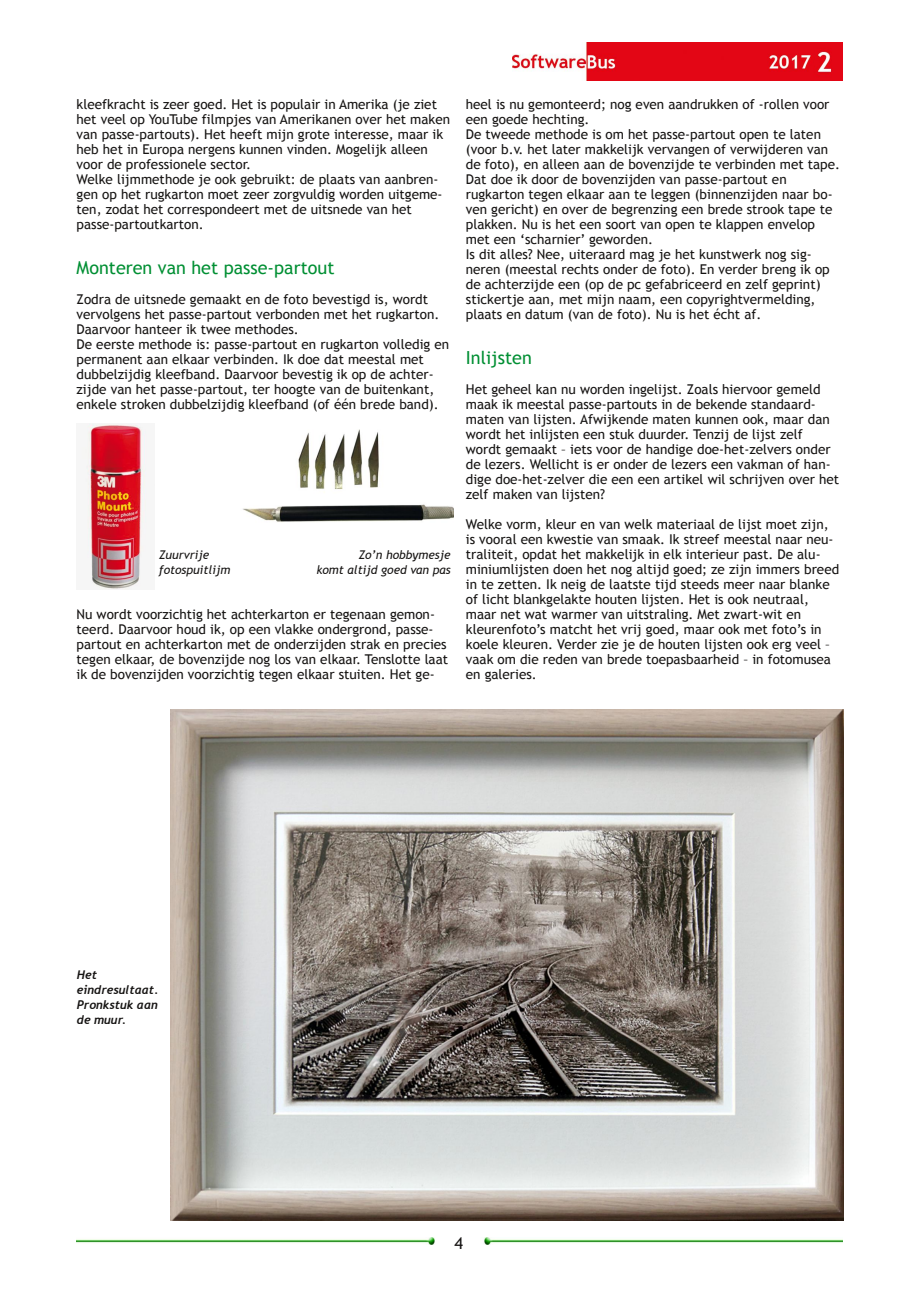
<style>
.page{position:relative;width:919px;height:1289px;background:#fff}
.page>*{position:absolute;margin:0;border:0;box-sizing:border-box;transform-origin:0 0}
.t1{font:18px "Trebuchet MS";color:#008f33}
.t2{font:16.5px "Trebuchet MS";color:#161413}
.t3{font:13.5px/15px "Trebuchet MS";color:#161413}
.t4{font:italic 12px/15px "Trebuchet MS";color:#161413}
.t5{font:italic 700 12px/15px "Trebuchet";color:#161413}
</style>
<div class="page">
<img style="left:512px;top:43px;width:330px;height:38px">
<img style="left:77px;top:1237px;width:358px;height:7px">
<img style="left:484px;top:1237px;width:358px;height:7px">
<img style="left:82px;top:423px;width:64px;height:166px">
<img style="left:243px;top:429px;width:210px;height:93px">
<img style="left:170px;top:710px;width:673px;height:510px">
<p class="t3" style="left:77px;top:96px;width:375px">kleefkracht is zeer goed. Het is populair in Amerika (je ziet het veel op YouTube filmpjes van Amerikanen over het maken van passe‐partouts). Het heeft mijn grote interesse, maar ik heb het in Europa nergens kunnen vinden. Mogelijk alleen voor de professionele sector.<br>Welke lijmmethode je ook gebruikt: de plaats van aanbren‐ gen op het rugkarton moet zeer zorgvuldig worden uitgeme‐ ten, zodat het correspondeert met de uitsnede van het passe‐partoutkarton.</p>
<h1 class="t1" style="left:77px;top:257px;width:259px">Monteren van het passe‐partout</h1>
<p class="t3" style="left:77px;top:291px;width:374px">Zodra de uitsnede gemaakt en de foto bevestigd is, wordt vervolgens het passe‐partout verbonden met het rugkarton.<br>Daarvoor hanteer ik twee methodes.<br>De eerste methode is: passe‐partout en rugkarton volledig en permanent aan elkaar verbinden. Ik doe dat meestal met dubbelzijdig kleefband. Daarvoor bevestig ik op de achter‐ zijde van het passe‐partout, ter hoogte van de buitenkant, enkele stroken dubbelzijdig kleefband (of één brede band).</p>
<p class="t4" style="left:159px;top:547px;width:73px">Zuurvrije fotospuitlijm</p>
<p class="t4" style="left:316px;top:547px;width:136px;text-align:right">Zo’n hobbymesje<br>komt altijd goed van pas</p>
<p class="t3" style="left:77px;top:606px;width:373px">Nu wordt voorzichtig het achterkarton er tegenaan gemon‐ teerd. Daarvoor houd ik, op een vlakke ondergrond, passe‐ partout en achterkarton met de onderzijden strak en precies tegen elkaar, de bovenzijde nog los van elkaar. Tenslotte laat ik de bovenzijden voorzichtig tegen elkaar stuiten. Het ge‐</p>
<p class="t3" style="left:466px;top:96px;width:376px">heel is nu gemonteerd; nog even aandrukken of ‐rollen voor een goede hechting.<br>De tweede methode is om het passe‐partout open te laten (voor b.v. het later makkelijk vervangen of verwijderen van de foto), en alleen aan de bovenzijde te verbinden met tape.<br>Dat doe ik door de bovenzijden van passe‐partout en rugkarton tegen elkaar aan te leggen (binnenzijden naar bo‐ ven gericht) en over de begrenzing een brede strook tape te plakken. Nu is het een soort van open te klappen envelop met een ‘scharnier’ geworden.<br>Is dit alles? Nee, uiteraard mag je het kunstwerk nog sig‐ neren (meestal rechts onder de foto). En verder breng ik op de achterzijde een (op de pc gefabriceerd en zelf geprint) stickertje aan, met mijn naam, een copyrightvermelding, plaats en datum (van de foto). Nu is het écht af.</p>
<h1 class="t1" style="left:466px;top:347px;width:67px">Inlijsten</h1>
<p class="t3" style="left:466px;top:381px;width:375px">Het geheel kan nu worden ingelijst. Zoals hiervoor gemeld maak ik meestal passe‐partouts in de bekende standaard‐ maten van lijsten. Afwijkende maten kunnen ook, maar dan wordt het inlijsten een stuk duurder. Tenzij de lijst zelf wordt gemaakt – iets voor de handige doe‐het‐zelvers onder de lezers. Wellicht is er onder de lezers een vakman of han‐ dige doe‐het‐zelver die een een artikel wil schrijven over het zelf maken van lijsten?</p>
<p class="t3" style="left:466px;top:516px;width:375px">Welke vorm, kleur en van welk materiaal de lijst moet zijn, is vooral een kwestie van smaak. Ik streef meestal naar neu‐ traliteit, opdat het makkelijk in elk interieur past. De alu‐ miniumlijsten doen het nog altijd goed; ze zijn immers breed in te zetten. Ik neig de laatste tijd steeds meer naar blanke of licht blankgelakte houten lijsten. Het is ook neutraal, maar net wat warmer van uitstraling. Met zwart‐wit en kleurenfoto’s matcht het vrij goed, maar ook met foto’s in koele kleuren. Verder zie je de houten lijsten ook erg veel – vaak om die reden van brede toepasbaarheid – in fotomusea en galeries.</p>
<p class="t5" style="left:77px;top:967px;width:83px">Het eindresultaat.<br>Pronkstuk aan de muur.</p>
<p class="t2" style="left:454px;top:1233px;width:10px">4</p>
</div>
